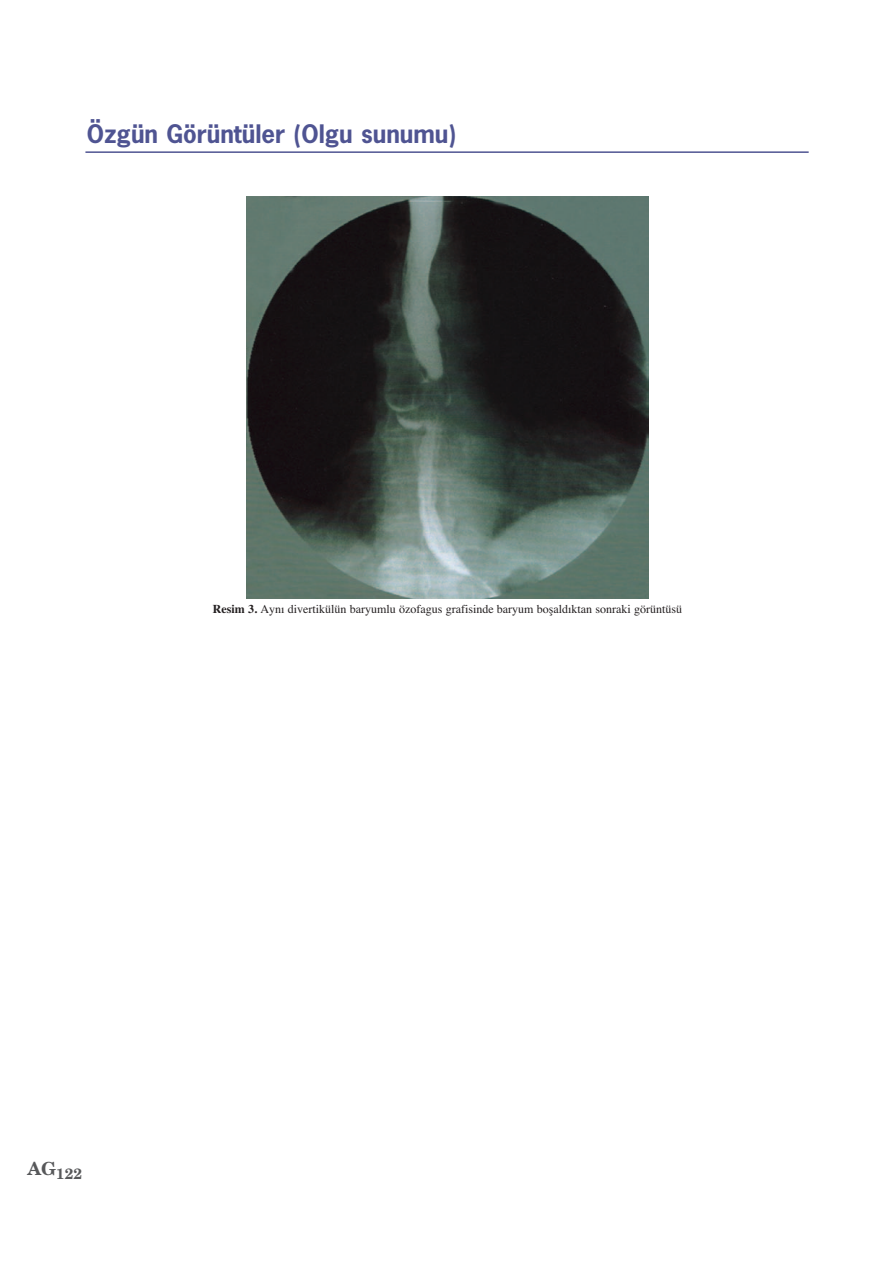
<style>
.page{position:relative;width:893px;height:1263px;background:#fff}
.page>*{position:absolute;margin:0;border:0;box-sizing:border-box;transform-origin:0 0}
.t1{font:700 24px "News Gothic";color:#4f5492}
.t2{font:700 15px "New Century Schlbk TR";color:#57585a}
.t3{font:12px "Times TR Plain";color:#231f20}
.s1{font-family:"Times TR Bold"}
</style>
<div class="page">
<img style="left:247px;top:196px;width:401px;height:403px">
<hr style="left:85px;top:151px;width:723px;height:2px;background:#4f5492">
<h1 class="t1" style="left:87px;top:124px;width:371px">Özgün Görüntüler (Olgu sunumu)</h1>
<p class="t3" style="left:213px;top:604px;width:471px"><span class="s1">Resim 3.</span> Ayn› divertikülün baryumlu özofagus grafisinde baryum boşald›ktan sonraki görüntüsü</p>
<p class="t2" style="left:28px;top:1167px;width:56px"><sup>AG</sup>122</p>
</div>
